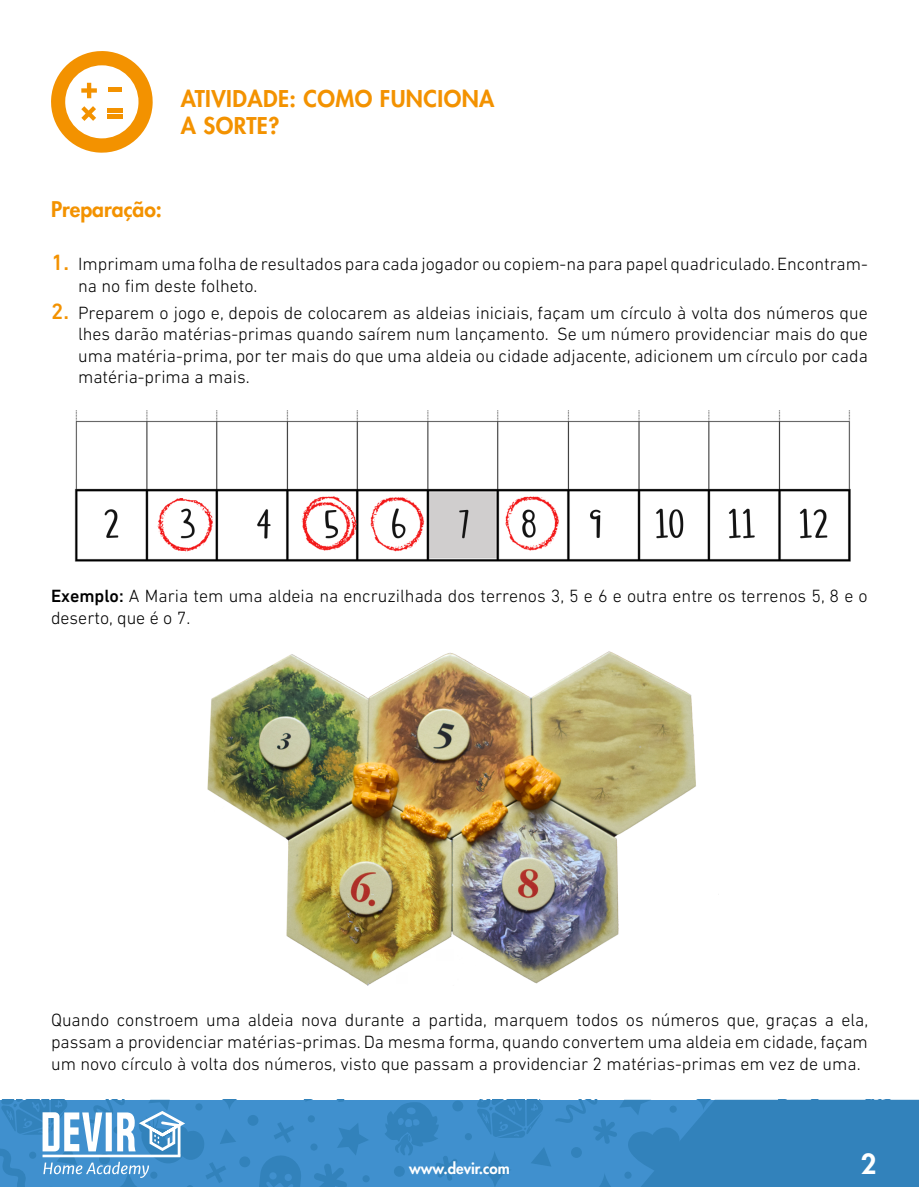
<style>
.page{position:relative;width:919px;height:1187px;background:#fff}
.page>*{position:absolute;margin:0;border:0;box-sizing:border-box;transform-origin:0 0}
.t1{font:800 27px "Futura Std";color:#fff}
.t2{font:800 22.5px/27px "Futura Std";letter-spacing:.02em;color:#f39200}
.t3{font:800 21px "Futura Std";color:#f39200}
.t4{font:300 18px/21.6px "DIN Next LT Pro";color:#000}
.t5{font:800 15px "Futura Std";color:#fff}
.s1{font-weight:500;font-size:22.5px;color:#f39200}
.s2{font-weight:500}
</style>
<div class="page">
<div style="left:0;top:1099px;width:918px;height:87px;background:#4090ce"></div>
<svg style="left:337px;top:1123px;width:31px;height:32px"></svg>
<svg style="left:314px;top:1164px;width:33px;height:22px"></svg>
<div style="left:362px;top:1175px;width:7px;height:7px;background:#3282bb;border-radius:50%"></div>
<div style="left:310px;top:1143px;width:7px;height:7px;background:#3282bb;border-radius:50%"></div>
<div style="left:308px;top:1115px;width:7px;height:7px;background:#3282bb;border-radius:50%"></div>
<div style="left:247px;top:1114px;width:11px;height:11px;background:#3282bb;border-radius:50%"></div>
<div style="left:239px;top:1156px;width:11px;height:11px;background:#3282bb;border-radius:50%"></div>
<svg style="left:274px;top:1122px;width:20px;height:20px"></svg>
<svg style="left:286px;top:1099px;width:66px;height:2px"></svg>
<svg style="left:259px;top:1156px;width:42px;height:30px"></svg>
<div style="left:465px;top:1132px;width:7px;height:8px;background:#3282bb;border-radius:50%"></div>
<div style="left:452px;top:1100px;width:11px;height:11px;background:#3282bb;border-radius:50%"></div>
<svg style="left:385px;top:1101px;width:74px;height:79px"></svg>
<svg style="left:476px;top:1099px;width:442px;height:87px"></svg>
<svg style="left:0;top:1099px;width:241px;height:88px"></svg>
<img style="left:74px;top:410px;width:777px;height:151px">
<img style="left:207px;top:651px;width:489px;height:334px">
<svg style="left:51px;top:51px;width:102px;height:102px"></svg>
<hr style="left:107px;top:115px;width:15px;height:4px;background:#f39200">
<hr style="left:107px;top:108px;width:15px;height:4px;background:#f39200">
<div style="left:108px;top:87px;width:13px;height:5px;background:#f39200"></div>
<p class="t2" style="left:181px;top:85px;width:315px">ATIVIDADE: COMO FUNCIONA<br>A SORTE?</p>
<p class="t3" style="left:51px;top:196px;width:112px">Preparação:</p>
<p class="t4" style="left:78px;top:253px;width:791px;text-indent:-27px"><span class="s1">1.</span> Imprimam uma folha de resultados para cada jogador ou copiem-na para papel quadriculado. Encontram&shy;na no fim deste folheto.</p>
<p class="t4" style="left:78px;top:301px;width:791px;text-align:justify;text-indent:-27px"><span class="s1">2.</span> Preparem o jogo e, depois de colocarem as aldeias iniciais, façam um círculo à volta dos números que lhes darão matérias-primas quando saírem num lançamento. Se um número providenciar mais do que uma matéria-prima, por ter mais do que uma aldeia ou cidade adjacente, adicionem um círculo por cada matéria-prima a mais.</p>
<p class="t4" style="left:51px;top:585px;width:818px"><span class="s2">Exemplo:</span> A Maria tem uma aldeia na encruzilhada dos terrenos 3, 5 e 6 e outra entre os terrenos 5, 8 e o deserto, que é o 7.</p>
<p class="t4" style="left:51px;top:1009px;width:818px;text-align:justify">Quando constroem uma aldeia nova durante a partida, marquem todos os números que, graças a ela, passam a providenciar matérias-primas. Da mesma forma, quando convertem uma aldeia em cidade, façam um novo círculo à volta dos números, visto que passam a providenciar 2 matérias-primas em vez de uma.</p>
<p class="t5" style="left:409px;top:1159px;width:102px">www.devir.com</p>
<h1 class="t1" style="left:860px;top:1146px;width:17px">2</h1>
</div>
